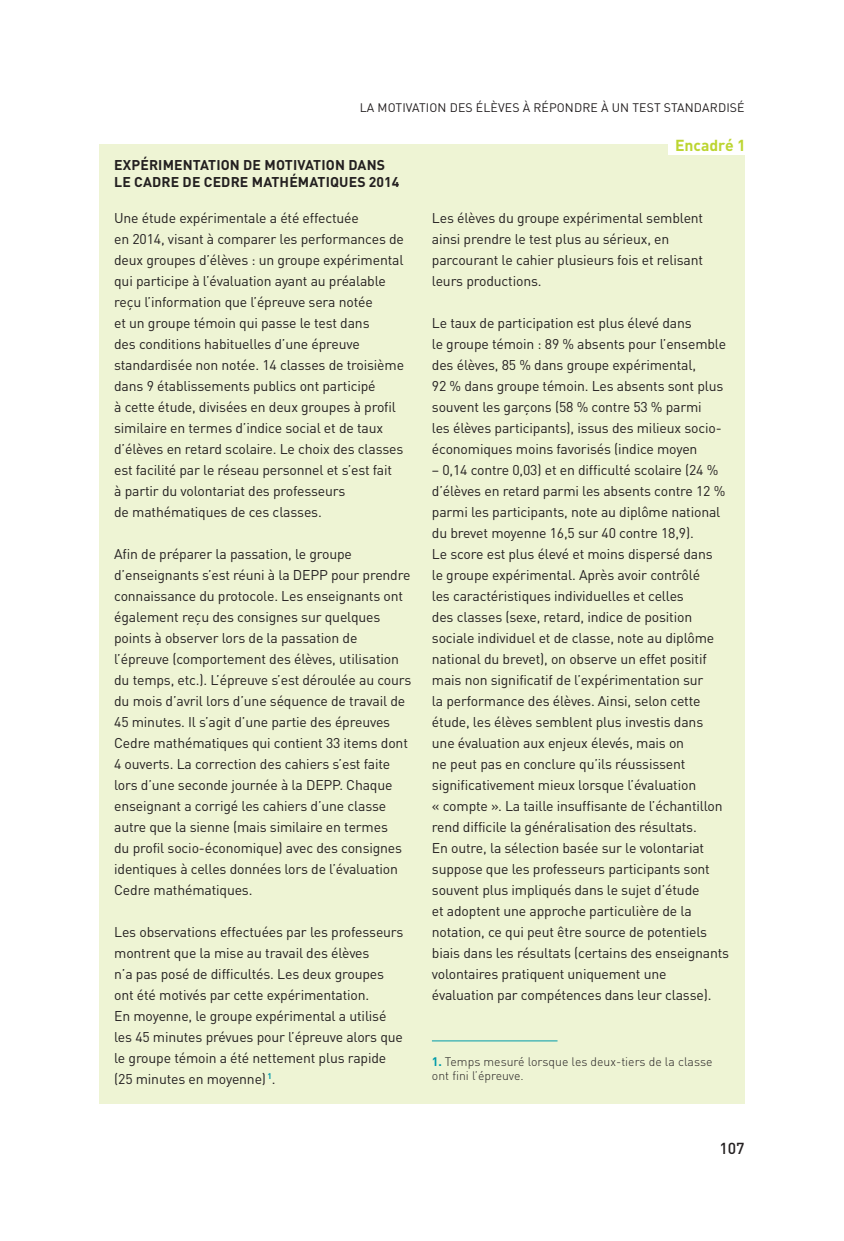
<style>
.page{position:relative;width:844px;height:1241px;background:#fff}
.page>*{position:absolute;margin:0;border:0;box-sizing:border-box;transform-origin:0 0}
.Filet_fin_d_article{font:700 15.75px "DINOT";color:#bcd531}
.t1{font:500 15.75px "DINOT";color:#231f20}
._05_TexteEncadre{font:14px/21px "DINOT";letter-spacing:-.01em;color:#231f20}
._06_Titre1Encadre{font:700 14px/16.8px "DINOT";letter-spacing:.01em;color:#231f20}
.Texte{font:300 12.25px/14.7px "DINOT";color:#231f20}
.Titre_courant__droit{font:12.25px "DINOT";letter-spacing:.01em;color:#231f20}
.s1{font-weight:700;color:#009baa}
</style>
<div class="page">
<div style="left:99px;top:144px;width:645px;height:959px;background:#eef4d4"></div>
<hr style="left:432px;top:1040px;width:125px;height:1px;background:#009baa">
<div style="left:667px;top:134px;width:85px;height:21px;background:#fff"></div>
<p class="Titre_courant__droit" style="left:359px;top:100px;width:386px">LA MOTIVATION DES ÉLÈVES À RÉPONDRE À UN TEST STANDARDISÉ</p>
<p class="_06_Titre1Encadre" style="left:114px;top:156px;width:286px">EXPÉRIMENTATION DE MOTIVATION DANS<br>LE CADRE DE CEDRE MATHÉMATIQUES 2014</p>
<p class="_05_TexteEncadre" style="left:114px;top:207px;width:291px">Une étude expérimentale a été effectuée<br>en 2014, visant à comparer les performances de deux groupes d’élèves : un groupe expérimental qui participe à l’évaluation ayant au préalable reçu l’information que l’épreuve sera notée<br>et un groupe témoin qui passe le test dans<br>des conditions habituelles d’une épreuve standardisée non notée. 14 classes de troisième dans 9 établissements publics ont participé<br>à cette étude, divisées en deux groupes à profil similaire en termes d’indice social et de taux d’élèves en retard scolaire. Le choix des classes est facilité par le réseau personnel et s’est fait<br>à partir du volontariat des professeurs<br>de mathématiques de ces classes.</p>
<p class="_05_TexteEncadre" style="left:114px;top:543px;width:298px">Afin de préparer la passation, le groupe d’enseignants s’est réuni à la DEPP pour prendre connaissance du protocole. Les enseignants ont également reçu des consignes sur quelques points à observer lors de la passation de l’épreuve (comportement des élèves, utilisation du temps, etc.). L’épreuve s’est déroulée au cours du mois d’avril lors d’une séquence de travail de 45 minutes. Il s’agit d’une partie des épreuves Cedre mathématiques qui contient 33 items dont 4 ouverts. La correction des cahiers s’est faite lors d’une seconde journée à la DEPP. Chaque enseignant a corrigé les cahiers d’une classe autre que la sienne (mais similaire en termes<br>du profil socio-économique) avec des consignes identiques à celles données lors de l’évaluation Cedre mathématiques.</p>
<p class="_05_TexteEncadre" style="left:114px;top:921px;width:291px">Les observations effectuées par les professeurs montrent que la mise au travail des élèves<br>n’a pas posé de difficultés. Les deux groupes ont été motivés par cette expérimentation.<br>En moyenne, le groupe expérimental a utilisé les 45 minutes prévues pour l’épreuve alors que le groupe témoin a été nettement plus rapide (25 minutes en moyenne) <sup>1</sup>.</p>
<p class="Filet_fin_d_article" style="left:674px;top:135px;width:72px">Encadré 1</p>
<p class="_05_TexteEncadre" style="left:432px;top:207px;width:273px">Les élèves du groupe expérimental semblent ainsi prendre le test plus au sérieux, en parcourant le cahier plusieurs fois et relisant leurs productions.</p>
<p class="_05_TexteEncadre" style="left:432px;top:312px;width:296px">Le taux de participation est plus élevé dans<br>le groupe témoin : 89 % absents pour l’ensemble des élèves, 85 % dans groupe expérimental,<br>92 % dans groupe témoin. Les absents sont plus souvent les garçons (58 % contre 53 % parmi<br>les élèves participants), issus des milieux socio&shy;économiques moins favorisés (indice moyen</p>
<p class="_05_TexteEncadre" style="left:432px;top:459px;width:295px">– 0,14 contre 0,03) et en difficulté scolaire (24 % d’élèves en retard parmi les absents contre 12 % parmi les participants, note au diplôme national du brevet moyenne 16,5 sur 40 contre 18,9).</p>
<p class="_05_TexteEncadre" style="left:432px;top:543px;width:298px">Le score est plus élevé et moins dispersé dans<br>le groupe expérimental. Après avoir contrôlé<br>les caractéristiques individuelles et celles<br>des classes (sexe, retard, indice de position sociale individuel et de classe, note au diplôme national du brevet), on observe un effet positif mais non significatif de l’expérimentation sur<br>la performance des élèves. Ainsi, selon cette étude, les élèves semblent plus investis dans une évaluation aux enjeux élevés, mais on<br>ne peut pas en conclure qu’ils réussissent significativement mieux lorsque l’évaluation<br>« compte ». La taille insuffisante de l’échantillon rend difficile la généralisation des résultats.<br>En outre, la sélection basée sur le volontariat suppose que les professeurs participants sont souvent plus impliqués dans le sujet d’étude<br>et adoptent une approche particulière de la notation, ce qui peut être source de potentiels biais dans les résultats (certains des enseignants volontaires pratiquent uniquement une évaluation par compétences dans leur classe).</p>
<p class="Texte" style="left:432px;top:1053px;width:282px"><span class="s1">1.</span> Temps mesuré lorsque les deux-tiers de la classe ont fini l’épreuve.</p>
<p class="t1" style="left:719px;top:1137px;width:27px">107</p>
</div>
